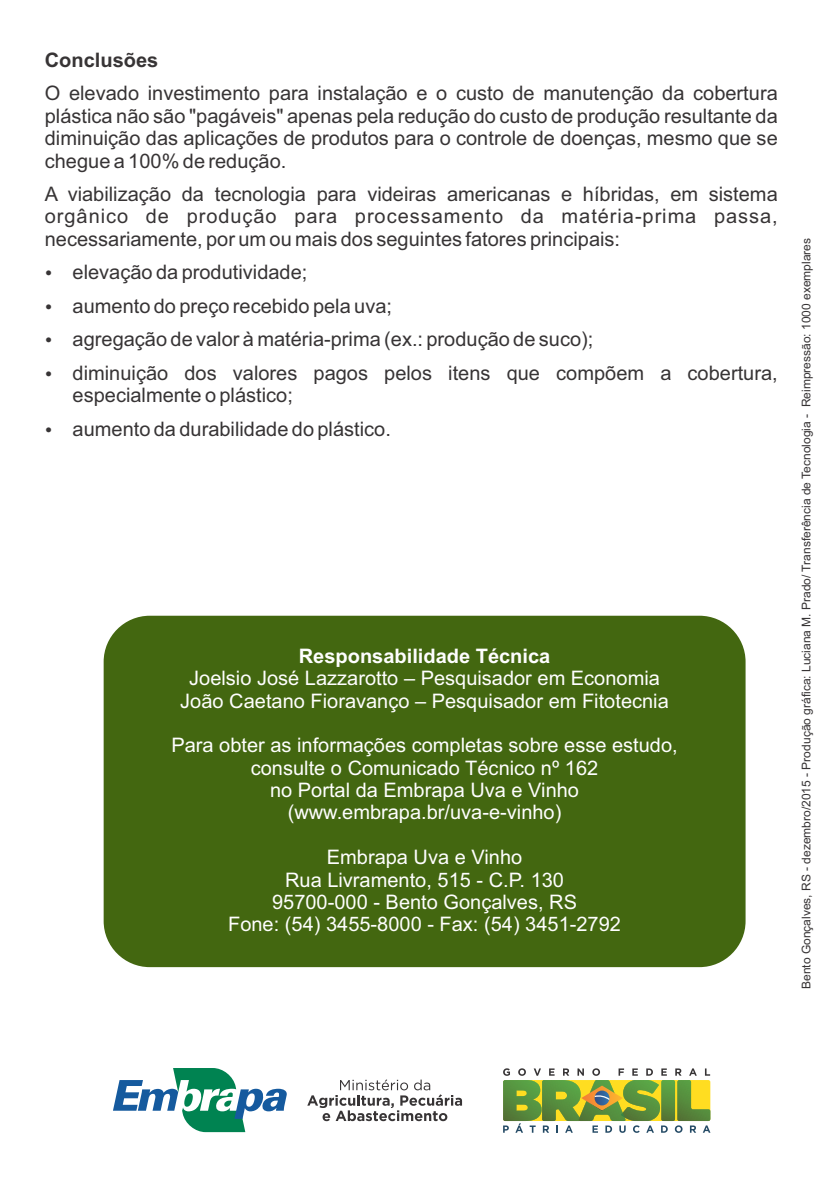
<style>
.page{position:relative;width:840px;height:1191px;background:#fff}
.page>*{position:absolute;margin:0;border:0;box-sizing:border-box;transform-origin:0 0}
.t1{font:20px/22.4px "Arial";color:#373435;text-align:justify}
.t2{font:20px/22.4px "Arial";color:#fefefe;text-align:center}
.t3{font:700 20px "Arial";color:#fefefe}
.t4{font:700 20px "Arial";color:#373435}
.t5{font:12px "Arial";color:#373435}
</style>
<div class="page">
<div style="left:104px;top:615px;width:641px;height:352px;background:#436710;border-radius:46px"></div>
<svg style="left:113px;top:1068px;width:174px;height:64px"></svg>
<svg style="left:307px;top:1079px;width:155px;height:42px"></svg>
<svg style="left:503px;top:1068px;width:207px;height:64px"></svg>
<p class="t4" style="left:45px;top:52px;width:115px">Conclusões</p>
<p class="t1" style="left:45px;top:84px;width:734px">O elevado investimento para instalação e o custo de manutenção da cobertura plástica não são "pagáveis" apenas pela redução do custo de produção resultante da diminuição das aplicações de produtos para o controle de doenças, mesmo que se chegue a 100% de redução.</p>
<p class="t1" style="left:45px;top:185px;width:734px">A viabilização da tecnologia para videiras americanas e híbridas, em sistema orgânico de produção para processamento da matéria-prima passa, necessariamente, por um ou mais dos seguintes fatores principais:</p>
<p class="t1" style="left:73px;top:257px;width:706px;line-height:33.6px;text-align:left">elevação da produtividade;<br>aumento do preço recebido pela uva;<br>agregação de valor à matéria-prima (ex.: produção de suco);<br>diminuição dos valores pagos pelos itens que compõem a cobertura,</p>
<p class="t1" style="left:73px;top:380px;width:319px;line-height:33.6px">especialmente o plástico;<br>aumento da durabilidade do plástico.</p>
<p class="t3" style="left:299px;top:648px;width:253px">Responsabilidade Técnica</p>
<p class="t2" style="left:180px;top:669px;width:489px">Joelsio José Lazzarotto – Pesquisador em Economia<br>João Caetano Fioravanço – Pesquisador em Fitotecnia</p>
<p class="t2" style="left:171px;top:736px;width:507px">Para obter as informações completas sobre esse estudo, consulte o Comunicado Técnico nº 162<br>no Portal da Embrapa Uva e Vinho (www.embrapa.br/uva-e-vinho)</p>
<p class="t2" style="left:228px;top:847px;width:394px">Embrapa Uva e Vinho<br>Rua Livramento, 515 - C.P. 130<br>95700-000 - Bento Gonçalves, RS<br>Fone: (54) 3455-8000 - Fax: (54) 3451-2792</p>
<p class="t5" style="left:801px;top:989px;width:752px;rotate:-90deg">Bento Gonçalves, RS - dezembro/2015 - Produção gráfica: Luciana M. Prado/ Transferência de Tecnologia - Reimpressão: 1000 exemplares</p>
</div>
